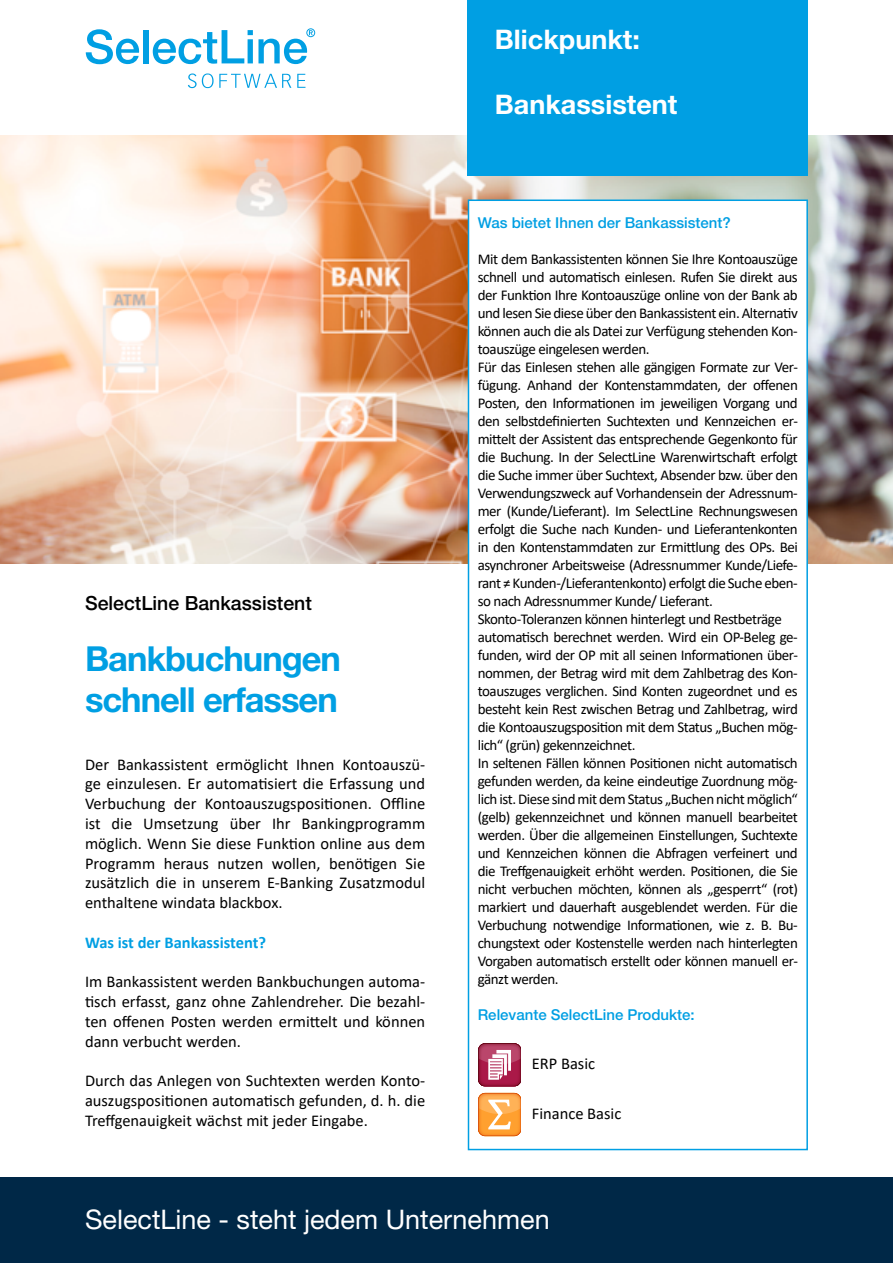
<style>
.page{position:relative;width:893px;height:1263px;background:#fff}
.page>*{position:absolute;margin:0;border:0;box-sizing:border-box;transform-origin:0 0}
.t1{font:700 34.5px/41.4px "Helvetica Neue LT Pro";letter-spacing:-.03em;color:#009fe3}
.t2{font:27px "Helvetica Neue LT Pro";color:#fff}
.t3{font:700 27px "Helvetica Neue LT Pro";color:#fff}
.t4{font:500 19.5px "Helvetica Neue LT Pro";color:#000}
.t5{font:16.5px/19.8px "Calibri";color:#000;text-align:justify}
.t6{font:700 16.5px "Calibri";color:#009fe3}
.t7{font:15px/18px "Calibri";letter-spacing:-.03em;color:#000}
.t8{font:500 15px "Helvetica Neue LT Pro";color:#009fe3}
</style>
<div class="page">
<img style="left:0;top:136px;width:893px;height:427px">
<div style="left:0;top:1178px;width:893px;height:85px;background:#002847"></div>
<div style="left:468px;top:0;width:340px;height:176px;background:#009fe3"></div>
<svg style="left:86px;top:29px;width:54px;height:35px"></svg>
<div style="left:143px;top:30px;width:5px;height:33px;background:#009fe3"></div>
<svg style="left:188px;top:73px;width:103px;height:15px"></svg>
<svg style="left:297px;top:74px;width:8px;height:14px"></svg>
<svg style="left:153px;top:28px;width:162px;height:36px"></svg>
<div style="left:468px;top:200px;width:339px;height:949px;background:#fff"></div>
<div style="left:468px;top:199px;width:340px;height:951px;border:2px solid #009fe3"></div>
<svg style="left:478px;top:1043px;width:43px;height:43px"></svg>
<svg style="left:478px;top:1093px;width:43px;height:43px;background:#fbad58"></svg>
<h2 class="t3" style="left:495px;top:23px;width:146px">Blickpunkt:</h2>
<h3 class="t4" style="left:85px;top:591px;width:228px">SelectLine Bankassistent</h3>
<h1 class="t1" style="left:85px;top:637px;width:257px">Bankbuchungen schnell erfassen</h1>
<p class="t5" style="left:85px;top:754px;width:342px">Der Bankassistent ermöglicht Ihnen Kontoauszü&shy;ge einzulesen. Er automatisiert die Erfassung und Verbuchung der Kontoauszugspositionen. Offline ist die Umsetzung über Ihr Bankingprogramm möglich. Wenn Sie diese Funktion online aus dem Programm heraus nutzen wollen, benötigen Sie zusätzlich die in unserem E-Banking Zusatzmodul enthaltene windata blackbox.</p>
<p class="t6" style="left:85px;top:931px;width:183px">Was ist der Bankassistent?</p>
<p class="t5" style="left:85px;top:972px;width:342px">Im Bankassistent werden Bankbuchungen automa&shy;tisch erfasst, ganz ohne Zahlendreher. Die bezahl&shy;ten offenen Posten werden ermittelt und können dann verbucht werden.</p>
<p class="t5" style="left:85px;top:1071px;width:342px">Durch das Anlegen von Suchtexten werden Konto&shy;auszugspositionen automatisch gefunden, d. h. die Treffgenauigkeit wächst mit jeder Eingabe.</p>
<h2 class="t3" style="left:495px;top:88px;width:184px">Bankassistent</h2>
<p class="t8" style="left:478px;top:213px;width:255px">Was bietet Ihnen der Bankassistent?</p>
<p class="t7" style="left:478px;top:249px;width:322px">Mit dem Bankassistenten können Sie Ihre Kontoauszüge schnell und automatisch einlesen. Rufen Sie direkt aus der Funktion Ihre Kontoauszüge online von der Bank ab und lesen Sie diese über den Bankassistent ein. Alternativ können auch die als Datei zur Verfügung stehenden Kon&shy;toauszüge eingelesen werden.<br>Für das Einlesen stehen alle gängigen Formate zur Ver&shy;fügung. Anhand der Kontenstammdaten, der offenen Posten, den Informationen im jeweiligen Vorgang und den selbstdefinierten Suchtexten und Kennzeichen er&shy;mittelt der Assistent das entsprechende Gegenkonto für die Buchung. In der SelectLine Warenwirtschaft erfolgt die Suche immer über Suchtext, Absender bzw. über den Verwendungszweck auf Vorhandensein der Adressnum&shy;mer (Kunde/Lieferant). Im SelectLine Rechnungswesen erfolgt die Suche nach Kunden- und Lieferantenkonten in den Kontenstammdaten zur Ermittlung des OPs. Bei asynchroner Arbeitsweise (Adressnummer Kunde/Liefe&shy;rant ≠ Kunden-/Lieferantenkonto) erfolgt die Suche eben&shy;so nach Adressnummer Kunde/ Lieferant.<br>Skonto-Toleranzen können hinterlegt und Restbeträge automatisch berechnet werden. Wird ein OP-Beleg ge&shy;funden, wird der OP mit all seinen Informationen über&shy;nommen, der Betrag wird mit dem Zahlbetrag des Kon&shy;toauszuges verglichen. Sind Konten zugeordnet und es besteht kein Rest zwischen Betrag und Zahlbetrag, wird die Kontoauszugsposition mit dem Status „Buchen mög&shy;lich“ (grün) gekennzeichnet.<br>In seltenen Fällen können Positionen nicht automatisch gefunden werden, da keine eindeutige Zuordnung mög&shy;lich ist. Diese sind mit dem Status „Buchen nicht möglich“ (gelb) gekennzeichnet und können manuell bearbeitet werden. Über die allgemeinen Einstellungen, Suchtexte und Kennzeichen können die Abfragen verfeinert und die Treffgenauigkeit erhöht werden. Positionen, die Sie nicht verbuchen möchten, können als „gesperrt“ (rot) markiert und dauerhaft ausgeblendet werden. Für die Verbuchung notwendige Informationen, wie z. B. Bu&shy;chungstext oder Kostenstelle werden nach hinterlegten Vorgaben automatisch erstellt oder können manuell er&shy;gänzt werden.</p>
<p class="t8" style="left:478px;top:1005px;width:219px">Relevante SelectLine Produkte:</p>
<p class="t5" style="left:532px;top:1053px;width:65px">ERP Basic</p>
<p class="t5" style="left:532px;top:1103px;width:91px">Finance Basic</p>
<h2 class="t2" style="left:85px;top:1203px;width:466px">SelectLine - steht jedem Unternehmen</h2>
</div>
